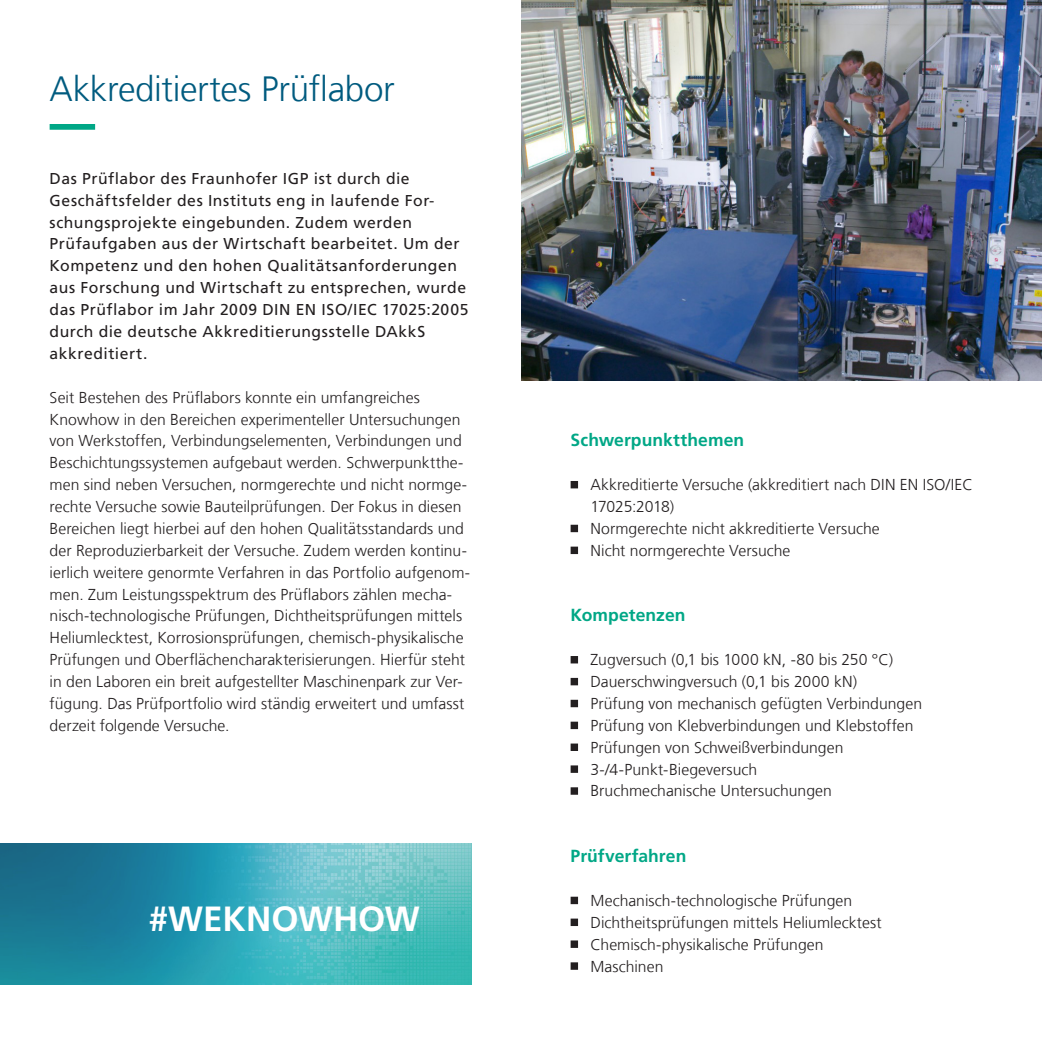
<style>
.page{position:relative;width:1042px;height:1042px;background:#fff}
.page>*{position:absolute;margin:0;border:0;box-sizing:border-box;transform-origin:0 0}
.Ueberschrift_20_24_b{font:300 35px "Frutiger LT Com";letter-spacing:-.01em;color:#005b7f}
.Zitat_14_17_weiss{font:700 35px "Frutiger LT Com";color:#fff}
.Fliesstext_9_12_5_sc{font:700 17.5px "Frutiger LT Com";letter-spacing:.005em;color:#00a786}
.Fliesstext_9_12_5_sc-2{font:300 15.75px/21.9px "Frutiger LT Com";letter-spacing:.005em;color:#231f20}
.Aufzaehlung_9_12_5_w{font:300 15.75px/21.9px "Frutiger LT Com";letter-spacing:.005em;color:#231f20}
.Introtext_9_12_5_sch{font:15.75px/21.9px "Frutiger LT Com";letter-spacing:.035em;color:#231f20}
</style>
<div class="page">
<img style="left:521px;top:0;width:521px;height:381px">
<img style="left:0;top:843px;width:471px;height:142px">
<svg style="left:50px;top:124px;width:46px;height:6px"></svg>
<svg style="left:570px;top:481px;width:9px;height:7px"></svg>
<svg style="left:570px;top:525px;width:9px;height:7px"></svg>
<svg style="left:570px;top:546px;width:9px;height:8px"></svg>
<svg style="left:570px;top:656px;width:9px;height:7px"></svg>
<svg style="left:570px;top:678px;width:9px;height:7px"></svg>
<svg style="left:570px;top:700px;width:9px;height:7px"></svg>
<svg style="left:570px;top:721px;width:9px;height:8px"></svg>
<svg style="left:570px;top:743px;width:9px;height:8px"></svg>
<svg style="left:570px;top:765px;width:9px;height:8px"></svg>
<svg style="left:570px;top:787px;width:9px;height:8px"></svg>
<svg style="left:570px;top:896px;width:9px;height:8px"></svg>
<svg style="left:570px;top:918px;width:9px;height:8px"></svg>
<svg style="left:570px;top:940px;width:9px;height:8px"></svg>
<svg style="left:570px;top:962px;width:9px;height:8px"></svg>
<p class="Ueberschrift_20_24_b" style="left:50px;top:68px;width:347px">Akkreditiertes Prüflabor</p>
<p class="Introtext_9_12_5_sch" style="left:50px;top:167px;width:420px">Das Prüflabor des Fraunhofer IGP ist durch die Geschäftsfelder des Instituts eng in laufende For&shy;schungsprojekte eingebunden. Zudem werden Prüfaufgaben aus der Wirtschaft bearbeitet. Um der Kompetenz und den hohen Qualitätsanforderungen aus Forschung und Wirtschaft zu entsprechen, wurde das Prüflabor im Jahr 2009 DIN EN ISO/IEC 17025:2005 durch die deutsche Akkreditierungsstelle DAkkS akkreditiert.</p>
<p class="Fliesstext_9_12_5_sc-2" style="left:50px;top:386px;width:422px">Seit Bestehen des Prüflabors konnte ein umfangreiches Knowhow in den Bereichen experimenteller Untersuchungen von Werkstoffen, Verbindungselementen, Verbindungen und Beschichtungssystemen aufgebaut werden. Schwerpunktthe&shy;men sind neben Versuchen, normgerechte und nicht normge&shy;rechte Versuche sowie Bauteilprüfungen. Der Fokus in diesen Bereichen liegt hierbei auf den hohen Qualitätsstandards und der Reproduzierbarkeit der Versuche. Zudem werden kontinu&shy;ierlich weitere genormte Verfahren in das Portfolio aufgenom&shy;men. Zum Leistungsspektrum des Prüflabors zählen mecha&shy;nisch-technologische Prüfungen, Dichtheitsprüfungen mittels Heliumlecktest, Korrosionsprüfungen, chemisch-physikalische Prüfungen und Oberflächencharakterisierungen. Hierfür steht in den Laboren ein breit aufgestellter Maschinenpark zur Ver&shy;fügung. Das Prüfportfolio wird ständig erweitert und umfasst derzeit folgende Versuche.</p>
<p class="Zitat_14_17_weiss" style="left:149px;top:898px;width:273px">#WEKNOWHOW</p>
<p class="Fliesstext_9_12_5_sc" style="left:570px;top:430px;width:175px">Schwerpunktthemen</p>
<p class="Aufzaehlung_9_12_5_w" style="left:590px;top:474px;width:384px">Akkreditierte Versuche (akkreditiert nach DIN EN ISO/IEC<br>17025:2018)</p>
<p class="Aufzaehlung_9_12_5_w" style="left:590px;top:518px;width:291px">Normgerechte nicht akkreditierte Versuche</p>
<p class="Aufzaehlung_9_12_5_w" style="left:590px;top:539px;width:201px">Nicht normgerechte Versuche</p>
<p class="Fliesstext_9_12_5_sc" style="left:570px;top:605px;width:116px">Kompetenzen</p>
<p class="Aufzaehlung_9_12_5_w" style="left:590px;top:649px;width:304px">Zugversuch (0,1 bis 1000 kN, -80 bis 250 °C)</p>
<p class="Aufzaehlung_9_12_5_w" style="left:590px;top:671px;width:268px">Dauerschwingversuch (0,1 bis 2000 kN)</p>
<p class="Aufzaehlung_9_12_5_w" style="left:590px;top:693px;width:333px">Prüfung von mechanisch gefügten Verbindungen</p>
<p class="Aufzaehlung_9_12_5_w" style="left:590px;top:714px;width:325px">Prüfung von Klebverbindungen und Klebstoffen</p>
<p class="Aufzaehlung_9_12_5_w" style="left:590px;top:736px;width:255px">Prüfungen von Schweißverbindungen</p>
<p class="Aufzaehlung_9_12_5_w" style="left:590px;top:758px;width:168px">3-/4-Punkt-Biegeversuch</p>
<p class="Aufzaehlung_9_12_5_w" style="left:590px;top:780px;width:243px">Bruchmechanische Untersuchungen</p>
<p class="Fliesstext_9_12_5_sc" style="left:570px;top:846px;width:117px">Prüfverfahren</p>
<p class="Aufzaehlung_9_12_5_w" style="left:590px;top:889px;width:263px">Mechanisch-technologische Prüfungen</p>
<p class="Aufzaehlung_9_12_5_w" style="left:590px;top:911px;width:293px">Dichtheitsprüfungen mittels Heliumlecktest</p>
<p class="Aufzaehlung_9_12_5_w" style="left:590px;top:933px;width:235px">Chemisch-physikalische Prüfungen</p>
<p class="Aufzaehlung_9_12_5_w" style="left:590px;top:955px;width:74px">Maschinen</p>
</div>
